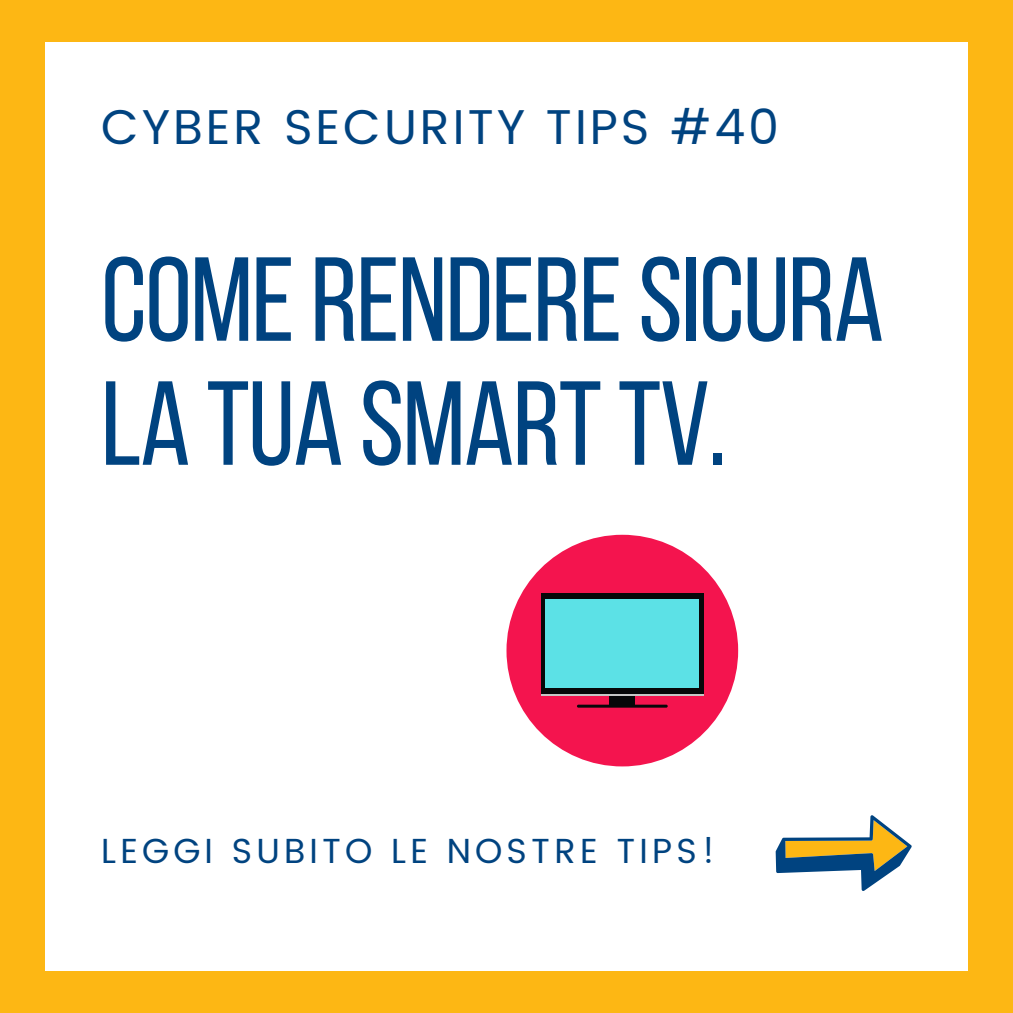
<style>
.page{position:relative;width:1013px;height:1013px;background:#fff}
.page>*{position:absolute;margin:0;border:0;box-sizing:border-box;transform-origin:0 0}
.t1{font:119.12px "Bebas Neue";letter-spacing:-.01em;color:#004380}
.t2{font:48.75px "Poppins";letter-spacing:.06em;color:#004380}
.t3{font:34.75px "Poppins";letter-spacing:.12em;color:#004380}
</style>
<div class="page">
<div style="left:0;top:0;width:1012px;height:1012px;background:#fdb714"></div>
<div style="left:45px;top:42px;width:922px;height:928px;background:#fff"></div>
<svg style="left:775px;top:815px;width:136px;height:76px"></svg>
<div style="left:506px;top:535px;width:232px;height:231px;background:#f4144e;border-radius:50%"></div>
<hr style="left:577px;top:704px;width:90px;height:3px;background:#070709">
<div style="left:609px;top:695px;width:26px;height:11px;background:#070709"></div>
<div style="left:541px;top:593px;width:162px;height:101px;background:#070709"></div>
<div style="left:545px;top:599px;width:154px;height:88px;background:#5ce1e6"></div>
<p class="t2" style="left:101px;top:98px;width:679px">CYBER SECURITY TIPS #40</p>
<p class="t1" style="left:101px;top:251px;width:784px">COMERENDERESICURA</p>
<p class="t1" style="left:101px;top:375px;width:627px">LA TUA SMARTTV.</p>
<p class="t3" style="left:101px;top:830px;width:615px">LEGGI SUBITO LE NOSTRE TIPS!</p>
</div>
